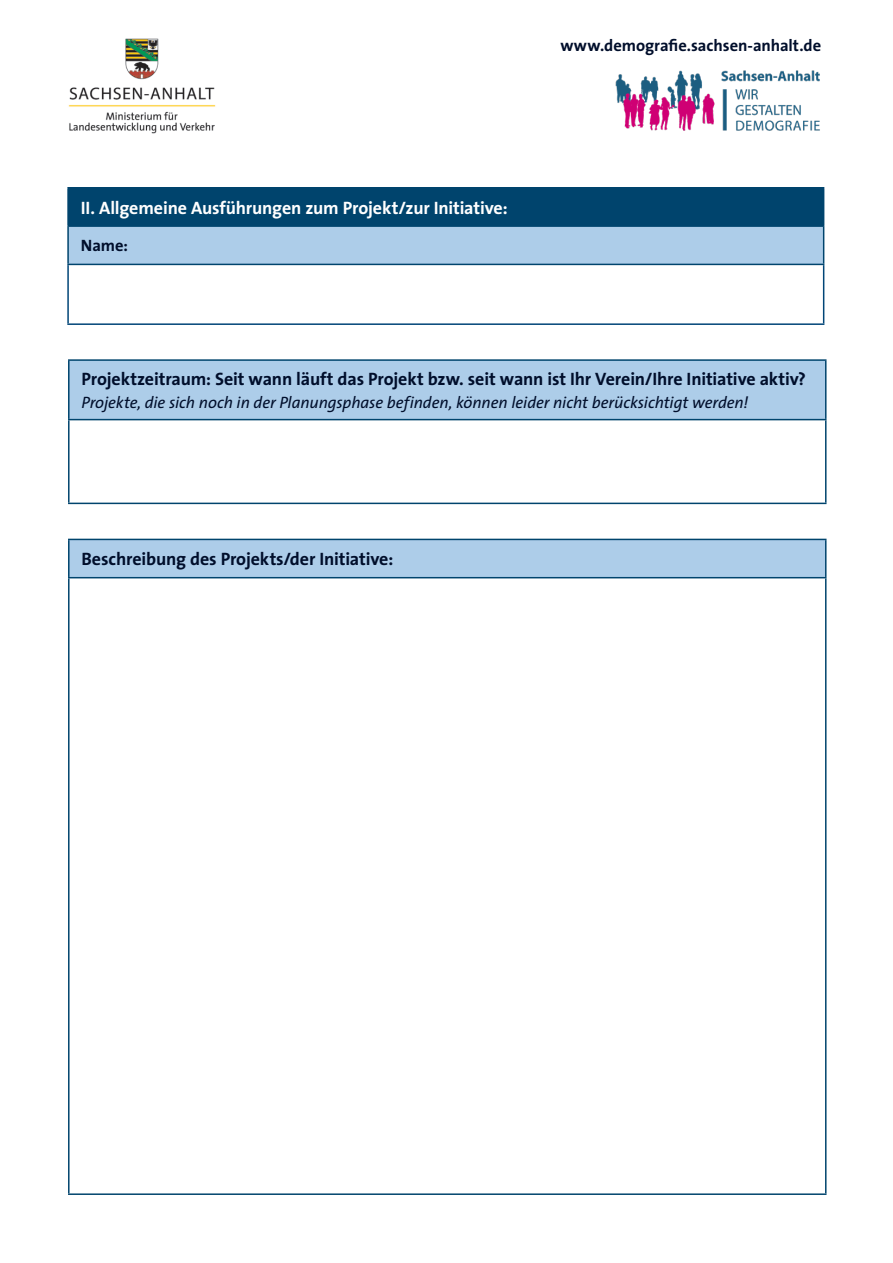
<style>
.page{position:relative;width:893px;height:1263px;background:#fff}
.page>*{position:absolute;margin:0;border:0;box-sizing:border-box;transform-origin:0 0}
.t1{font:700 18px "The Sans";letter-spacing:-.005em;color:#000e2b}
.t2{font:700 18px "The Sans";letter-spacing:-.01em;color:#fff}
.t3{font:italic 16.5px "The Sans";letter-spacing:-.005em;color:#000e2b}
.t4{font:700 16.5px "The Sans";color:#000e2b}
</style>
<div class="page">
<div style="left:69px;top:360px;width:757px;height:60px;background:#adcde9"></div>
<hr style="left:68px;top:359px;width:758px;height:2px;background:#00446d">
<hr style="left:68px;top:361px;width:2px;height:58px;background:#00446d">
<hr style="left:825px;top:361px;width:1px;height:58px;background:#00446d">
<hr style="left:68px;top:419px;width:758px;height:1px;background:#00446d">
<hr style="left:68px;top:420px;width:2px;height:83px;background:#00446d">
<hr style="left:825px;top:420px;width:1px;height:83px;background:#00446d">
<hr style="left:68px;top:503px;width:758px;height:1px;background:#00446d">
<div style="left:69px;top:539px;width:757px;height:39px;background:#adcde9"></div>
<hr style="left:68px;top:539px;width:758px;height:1px;background:#00446d">
<hr style="left:68px;top:540px;width:2px;height:37px;background:#00446d">
<hr style="left:825px;top:540px;width:1px;height:37px;background:#00446d">
<hr style="left:68px;top:577px;width:758px;height:1px;background:#00446d">
<hr style="left:68px;top:578px;width:2px;height:615px;background:#00446d">
<hr style="left:825px;top:578px;width:1px;height:615px;background:#00446d">
<hr style="left:68px;top:1193px;width:758px;height:2px;background:#00446d">
<img style="left:615px;top:70px;width:205px;height:61px">
<img style="left:68px;top:38px;width:148px;height:96px">
<div style="left:68px;top:188px;width:756px;height:38px;background:#00446d"></div>
<div style="left:68px;top:226px;width:756px;height:38px;background:#adcde9"></div>
<hr style="left:67px;top:187px;width:757px;height:2px;background:#00446d">
<hr style="left:67px;top:189px;width:2px;height:36px;background:#00446d">
<hr style="left:67px;top:225px;width:757px;height:2px;background:#00446d">
<hr style="left:67px;top:227px;width:2px;height:37px;background:#00446d">
<hr style="left:823px;top:227px;width:1px;height:37px;background:#00446d">
<hr style="left:67px;top:264px;width:757px;height:1px;background:#00446d">
<hr style="left:67px;top:265px;width:2px;height:58px;background:#004577">
<hr style="left:823px;top:265px;width:1px;height:58px;background:#004577">
<hr style="left:67px;top:323px;width:757px;height:2px;background:#004577">
<p class="t4" style="left:560px;top:31px;width:262px">www.demografie.sachsen-anhalt.de</p>
<p class="t2" style="left:81px;top:193px;width:428px">II. Allgemeine Ausführungen zum Projekt/zur Initiative:</p>
<p class="t4" style="left:81px;top:232px;width:49px">Name:</p>
<p class="t1" style="left:82px;top:364px;width:726px">Projektzeitraum: Seit wann läuft das Projekt bzw. seit wann ist Ihr Verein/Ihre Initiative aktiv?</p>
<p class="t3" style="left:82px;top:388px;width:668px">Projekte, die sich noch in der Planungsphase befinden, können leider nicht berücksichtigt werden!</p>
<p class="t1" style="left:82px;top:543px;width:313px">Beschreibung des Projekts/der Initiative:</p>
</div>
